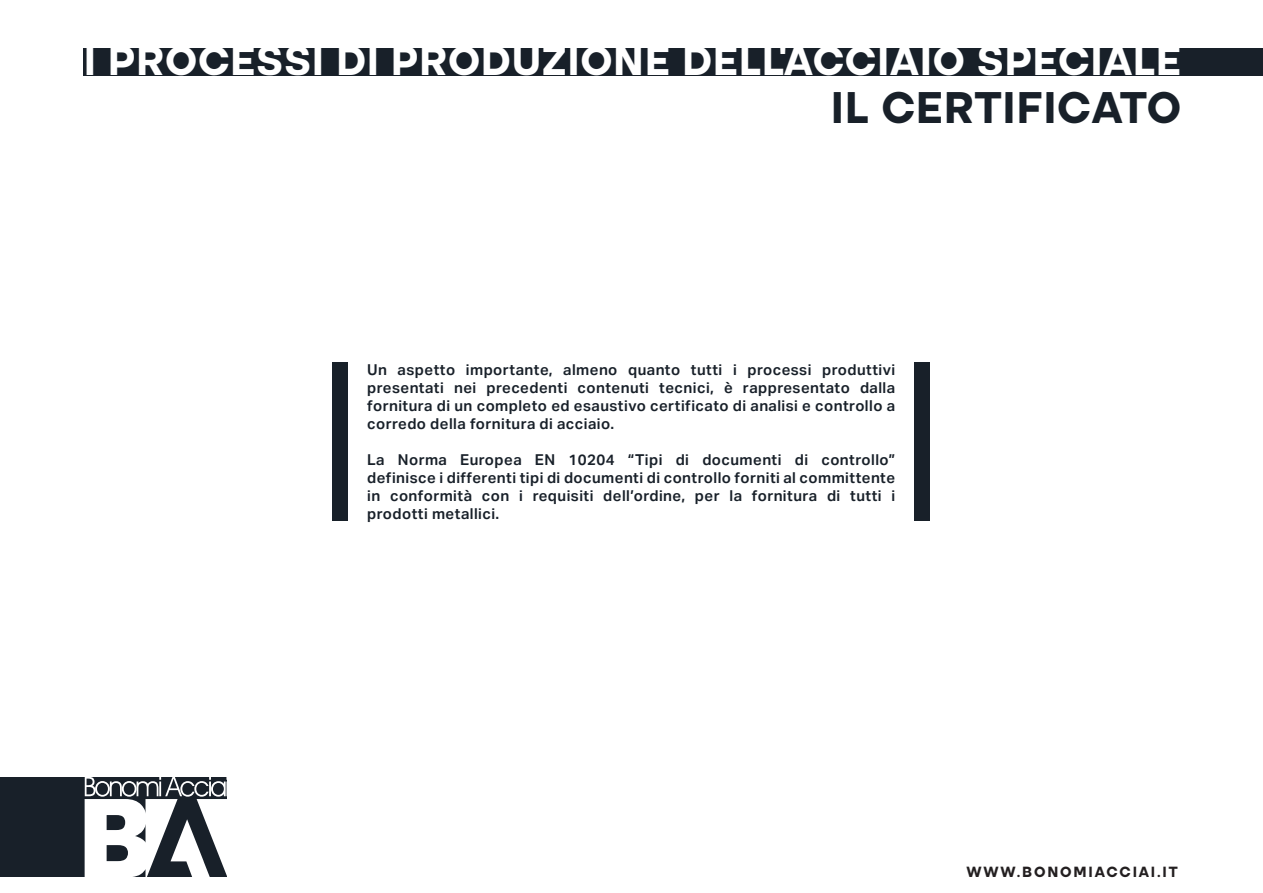
<style>
.page{position:relative;width:1263px;height:893px;background:#fff}
.page>*{position:absolute;margin:0;border:0;box-sizing:border-box;transform-origin:0 0}
.t1{font:700 45px "Altone Trial";letter-spacing:.015em;color:#182029}
.t2{font:700 42px "Altone Trial";letter-spacing:.015em;color:#fff}
.t3{font:600 15px/18px "Aktiv Grotesk";letter-spacing:.03em;color:#182029;text-align:justify}
.t4{font:700 15px "Altone Trial";letter-spacing:.12em;color:#231f20}
</style>
<div class="page">
<div style="left:83px;top:48px;width:1180px;height:27px;background:#182029"></div>
<div style="left:333px;top:362px;width:15px;height:159px;background:#182029"></div>
<div style="left:914px;top:362px;width:16px;height:159px;background:#182029"></div>
<div style="left:0;top:777px;width:227px;height:100px;background:#182029"></div>
<svg style="left:85px;top:777px;width:142px;height:100px"></svg>
<h2 class="t2" style="left:84px;top:42px;width:1099px">I PROCESSI DI PRODUZIONE DELL’ACCIAIO SPECIALE</h2>
<h1 class="t1" style="left:831px;top:88px;width:352px">IL CERTIFICATO</h1>
<p class="t3" style="left:367px;top:361px;width:529px">Un aspetto importante, almeno quanto tutti i processi produttivi presentati nei precedenti contenuti tecnici, è rappresentato dalla fornitura di un completo ed esaustivo certificato di analisi e controllo a corredo della fornitura di acciaio.</p>
<p class="t3" style="left:367px;top:451px;width:529px">La Norma Europea EN 10204 “Tipi di documenti di controllo” definisce i differenti tipi di documenti di controllo forniti al committente in conformità con i requisiti dell’ordine, per la fornitura di tutti i prodotti metallici.</p>
<p class="t4" style="left:966px;top:865px;width:213px">WWW.BONOMIACCIAI.IT</p>
</div>
